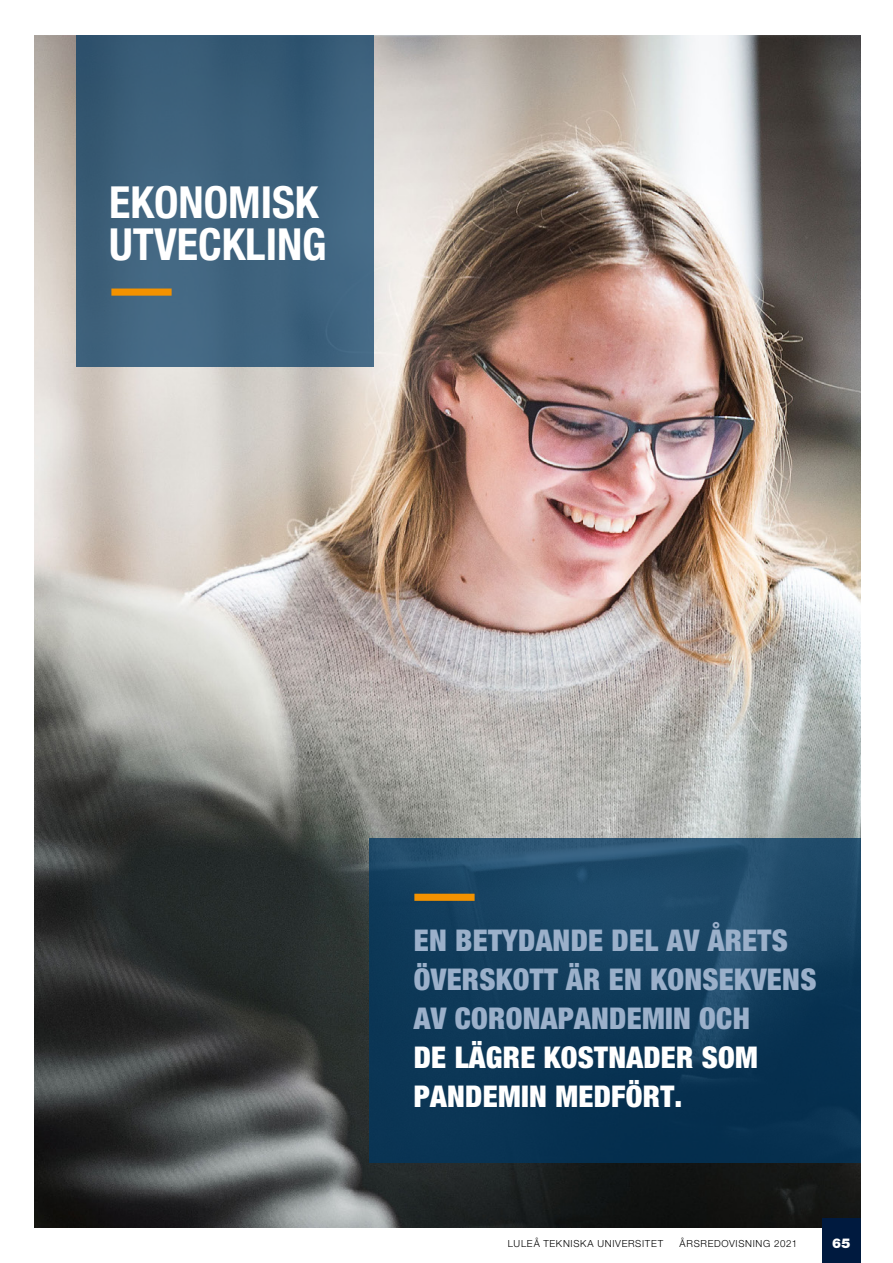
<style>
.page{position:relative;width:893px;height:1263px;background:#fff}
.page>*{position:absolute;margin:0;border:0;box-sizing:border-box;transform-origin:0 0}
.t1{font:700 condensed 43.95px/42.5px "Helvetica Neue";color:#fff}
.t2{font:900 condensed 30px/39px "Helvetica Neue LT Std";letter-spacing:.01em;color:#9bb0ca}
.t3{font:900 condensed 30px/39px "Helvetica Neue LT Std";letter-spacing:.01em;color:#fff}
.t4{font:900 13.5px "Helvetica Neue LT Std";color:#fff}
.t5{font:300 9.75px "Helvetica Neue LT Std";letter-spacing:.07em;color:#000}
</style>
<div class="page">
<img style="left:34px;top:35px;width:827px;height:1193px">
<div style="left:77px;top:35px;width:297px;height:331px;background:#3d627d"></div>
<div style="left:111px;top:288px;width:61px;height:8px;background:#f39200"></div>
<svg style="left:369px;top:838px;width:492px;height:325px;background:#123c5c"></svg>
<div style="left:414px;top:894px;width:61px;height:7px;background:#f39200"></div>
<div style="left:822px;top:1219px;width:39px;height:44px;background:#001a3f"></div>
<h1 class="t1" style="left:109px;top:178px;width:219px">EKONOMISK<br>UTVECKLING</h1>
<p class="t2" style="left:414px;top:920px;width:404px">EN BETYDANDE DEL AV ÅRETS<br>ÖVERSKOTT ÄR EN KONSEKVENS<br>AV CORONAPANDEMIN OCH</p>
<p class="t3" style="left:414px;top:1037px;width:346px">DE LÄGRE KOSTNADER SOM<br>PANDEMIN MEDFÖRT.</p>
<p class="t5" style="left:508px;top:1238px;width:157px">LULEÅ TEKNISKA UNIVERSITET</p>
<p class="t5" style="left:680px;top:1238px;width:119px">ÅRSREDOVISNING 2021</p>
<p class="t4" style="left:832px;top:1235px;width:20px">65</p>
</div>
